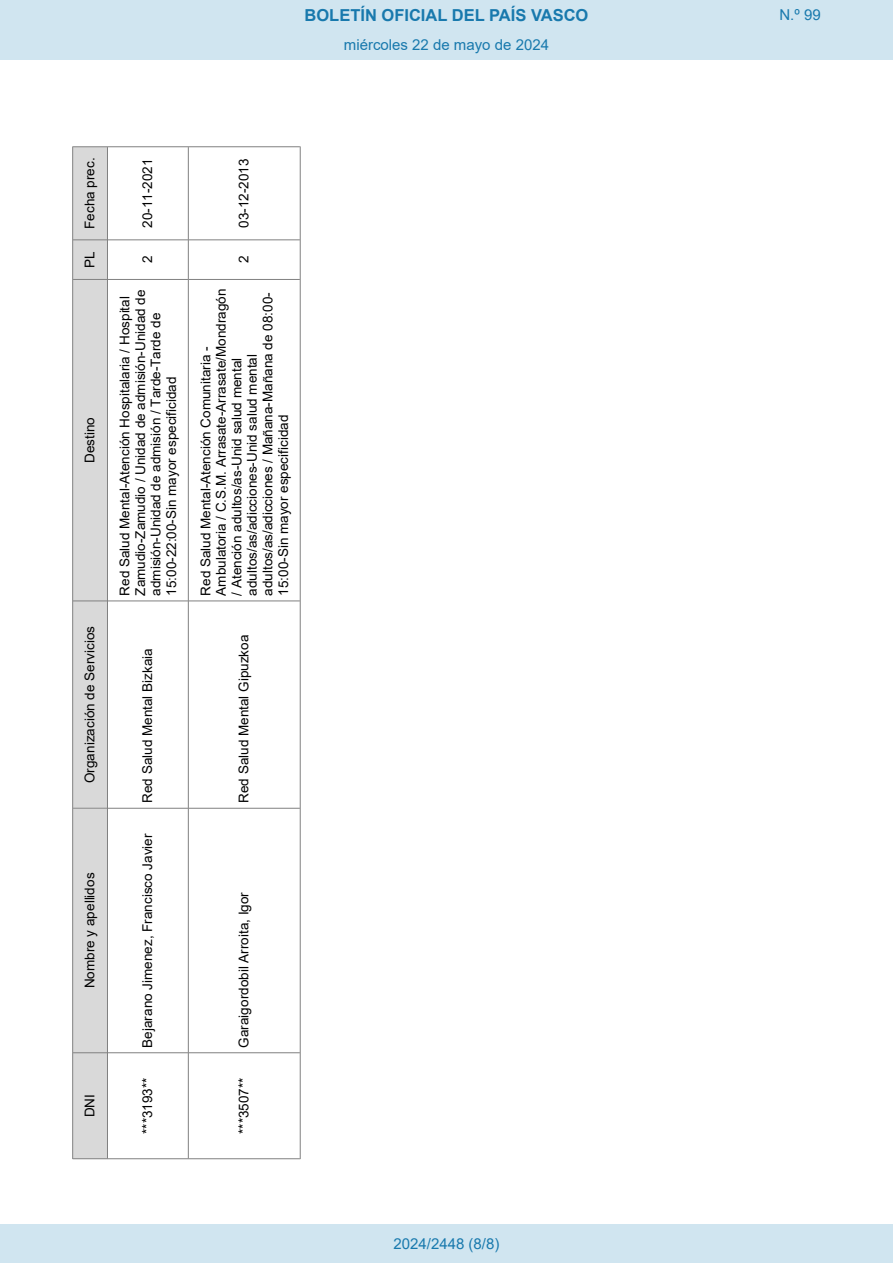
<style>
.page{position:relative;width:893px;height:1263px;background:#fff}
.page>*{position:absolute;margin:0;border:0;box-sizing:border-box;transform-origin:0 0}
.t1{font:700 16.5px "Arial";color:#1879ad}
.Paginacion_Centro{font:15px "Arial";color:#1879ad}
.t2{font:13.5px/15.5px "Arial";color:#000}
</style>
<div class="page">
<div style="left:73px;top:1053px;width:34px;height:105px;background:#d9d9d9"></div>
<div style="left:73px;top:809px;width:34px;height:243px;background:#d9d9d9"></div>
<div style="left:73px;top:601px;width:34px;height:207px;background:#d9d9d9"></div>
<div style="left:73px;top:280px;width:34px;height:320px;background:#d9d9d9"></div>
<div style="left:73px;top:240px;width:34px;height:39px;background:#d9d9d9"></div>
<div style="left:73px;top:147px;width:34px;height:92px;background:#d9d9d9"></div>
<hr style="left:73px;top:1158px;width:227px;height:1px;background:#808080">
<hr style="left:73px;top:1052px;width:34px;height:1px;background:#808080">
<hr style="left:108px;top:1052px;width:80px;height:1px;background:#808080">
<hr style="left:189px;top:1052px;width:111px;height:1px;background:#808080">
<hr style="left:73px;top:808px;width:34px;height:1px;background:#808080">
<hr style="left:108px;top:808px;width:80px;height:1px;background:#808080">
<hr style="left:189px;top:808px;width:111px;height:1px;background:#808080">
<hr style="left:73px;top:600px;width:34px;height:1px;background:#808080">
<hr style="left:108px;top:600px;width:80px;height:1px;background:#808080">
<hr style="left:189px;top:600px;width:111px;height:1px;background:#808080">
<hr style="left:73px;top:279px;width:34px;height:1px;background:#808080">
<hr style="left:108px;top:279px;width:80px;height:1px;background:#808080">
<hr style="left:189px;top:279px;width:111px;height:1px;background:#808080">
<hr style="left:73px;top:239px;width:34px;height:1px;background:#808080">
<hr style="left:108px;top:239px;width:80px;height:1px;background:#808080">
<hr style="left:189px;top:239px;width:111px;height:1px;background:#808080">
<hr style="left:73px;top:146px;width:227px;height:1px;background:#808080">
<hr style="left:72px;top:146px;width:1px;height:1013px;background:#808080">
<hr style="left:107px;top:147px;width:1px;height:1011px;background:#808080">
<hr style="left:188px;top:147px;width:1px;height:1011px;background:#808080">
<hr style="left:300px;top:146px;width:1px;height:1013px;background:#808080">
<div style="left:0;top:0;width:893px;height:60px;background:#d0e5f0"></div>
<div style="left:0;top:1225px;width:893px;height:38px;background:#d0e5f0"></div>
<p class="t1" style="left:305px;top:3px;width:285px">BOLETÍN OFICIAL DEL PAÍS VASCO</p>
<p class="Paginacion_Centro" style="left:779px;top:5px;width:43px">N.º 99</p>
<p class="Paginacion_Centro" style="left:344px;top:35px;width:207px">miércoles 22 de mayo de 2024</p>
<p class="t2" style="left:82px;top:229px;width:73px;rotate:-90deg">Fecha prec.</p>
<p class="t2" style="left:82px;top:268px;width:18px;rotate:-90deg">PL</p>
<p class="t2" style="left:82px;top:463px;width:47px;rotate:-90deg">Destino</p>
<p class="t2" style="left:82px;top:783px;width:158px;rotate:-90deg">Organización de Servicios</p>
<p class="t2" style="left:82px;top:988px;width:117px;rotate:-90deg">Nombre y apellidos</p>
<p class="t2" style="left:82px;top:1117px;width:25px;rotate:-90deg">DNI</p>
<p class="t2" style="left:140px;top:228px;width:71px;rotate:-90deg">20-11-2021</p>
<p class="t2" style="left:140px;top:263px;width:9px;rotate:-90deg">2</p>
<p class="t2" style="left:117px;top:596px;width:308px;rotate:-90deg">Red Salud Mental-Atención Hospitalaria / Hospital Zamudio-Zamudio / Unidad de admisión-Unidad de admisión-Unidad de admisión / Tarde-Tarde de 15:00-22:00-Sin mayor especificidad</p>
<p class="t2" style="left:140px;top:803px;width:156px;rotate:-90deg">Red Salud Mental Bizkaia</p>
<p class="t2" style="left:140px;top:1047px;width:216px;rotate:-90deg">Bejarano Jimenez, Francisco Javier</p>
<p class="t2" style="left:140px;top:1134px;width:58px;rotate:-90deg">***3193**</p>
<p class="t2" style="left:236px;top:228px;width:71px;rotate:-90deg">03-12-2013</p>
<p class="t2" style="left:236px;top:263px;width:9px;rotate:-90deg">2</p>
<p class="t2" style="left:198px;top:596px;width:308px;rotate:-90deg">Red Salud Mental-Atención Comunitaria - Ambulatoria / C.S.M. Arrasate-Arrasate/Mondragón / Atención adultos/as-Unid salud mental adultos/as/adicciones-Unid salud mental adultos/as/adicciones / Mañana-Mañana de 08:00- 15:00-Sin mayor especificidad</p>
<p class="t2" style="left:236px;top:803px;width:170px;rotate:-90deg">Red Salud Mental Gipuzkoa</p>
<p class="t2" style="left:236px;top:1047px;width:157px;rotate:-90deg">Garaigordobil Arroita, Igor</p>
<p class="t2" style="left:236px;top:1134px;width:58px;rotate:-90deg">***3507**</p>
<p class="Paginacion_Centro" style="left:393px;top:1234px;width:107px">2024/2448 (8/8)</p>
</div>
